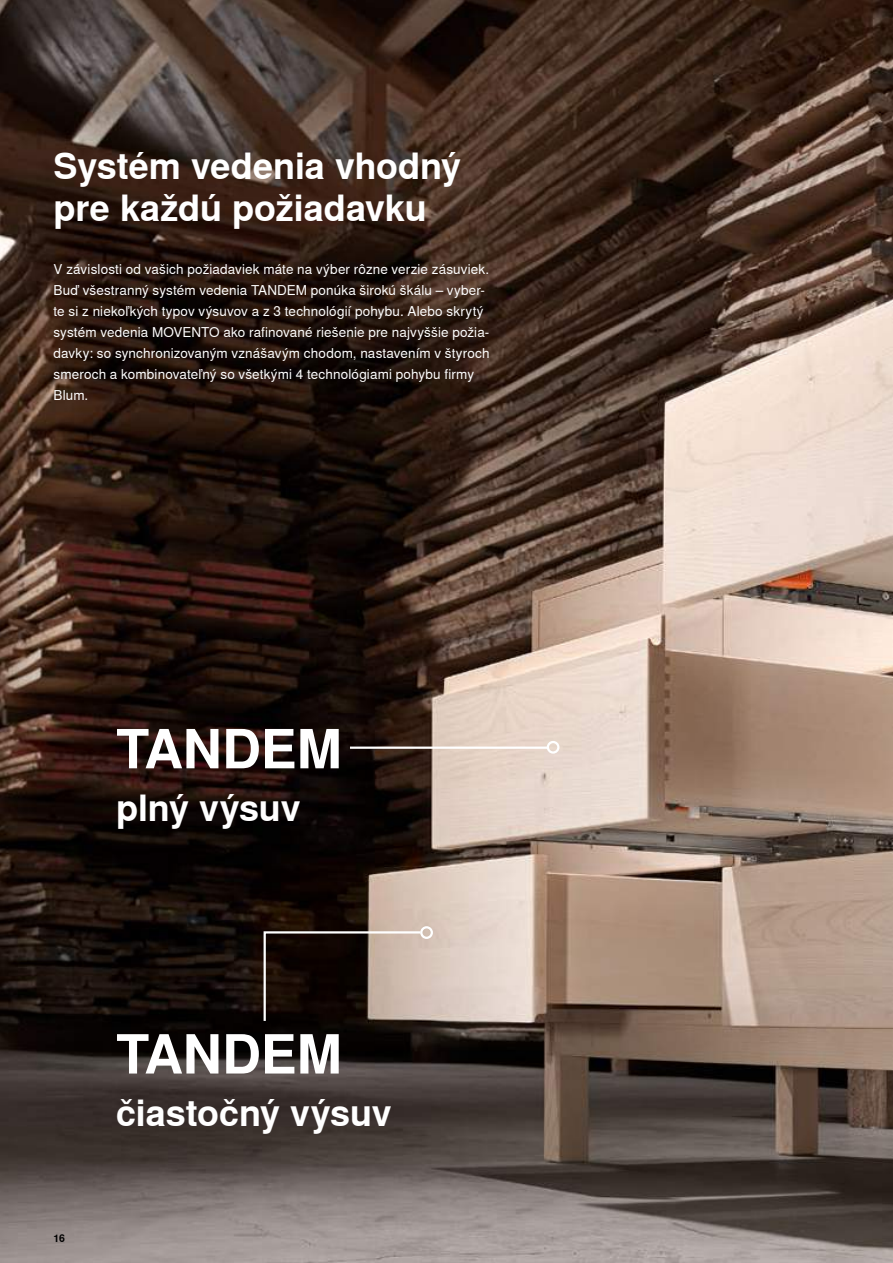
<style>
.page{position:relative;width:893px;height:1263px;background:#fff}
.page>*{position:absolute;margin:0;border:0;box-sizing:border-box;transform-origin:0 0}
.t1{font:700 54px "Nimbus Sans Global";letter-spacing:-.01em;color:#fff}
.t2{font:700 36px/42.2px "Nimbus Sans Global";letter-spacing:-.005em;color:#fff}
.t3{font:13.5px/21px "Nimbus Sans Global";letter-spacing:.01em;color:#fff}
.t4{font:700 10.5px "Nimbus Sans Global";color:#000}
</style>
<div class="page">
<img style="left:0;top:0;width:893px;height:1263px">
<div style="left:547px;top:741px;width:12px;height:13px;border:2px solid #fff;border-radius:50%"></div>
<hr style="left:350px;top:746px;width:198px;height:3px;background:#fff">
<svg style="left:262px;top:930px;width:161px;height:93px;background:#544841"></svg>
<div style="left:420px;top:926px;width:13px;height:13px;border:2px solid #fff;border-radius:50%"></div>
<h2 class="t2" style="left:54px;top:145px;width:409px">Systém vedenia vhodný pre každú požiadavku</h2>
<p class="t3" style="left:54px;top:258px;width:437px">V závislosti od vašich požiadaviek máte na výber rôzne verzie zásuviek.<br>Buď všestranný systém vedenia TANDEM ponúka širokú škálu – vyber&shy;te si z niekoľkých typov výsuvov a z 3 technológií pohybu. Alebo skrytý systém vedenia MOVENTO ako rafinované riešenie pre najvyššie požia&shy;davky: so synchronizovaným vznášavým chodom, nastavením v štyroch smeroch a kombinovateľný so všetkými 4 technológiami pohybu firmy Blum.</p>
<h1 class="t1" style="left:116px;top:718px;width:228px">TANDEM</h1>
<h2 class="t2" style="left:116px;top:787px;width:186px">plný výsuv</h2>
<h1 class="t1" style="left:116px;top:1023px;width:228px">TANDEM</h1>
<p class="t4" style="left:54px;top:1232px;width:13px">16</p>
<h2 class="t2" style="left:116px;top:1093px;width:277px">čiastočný výsuv</h2>
</div>
